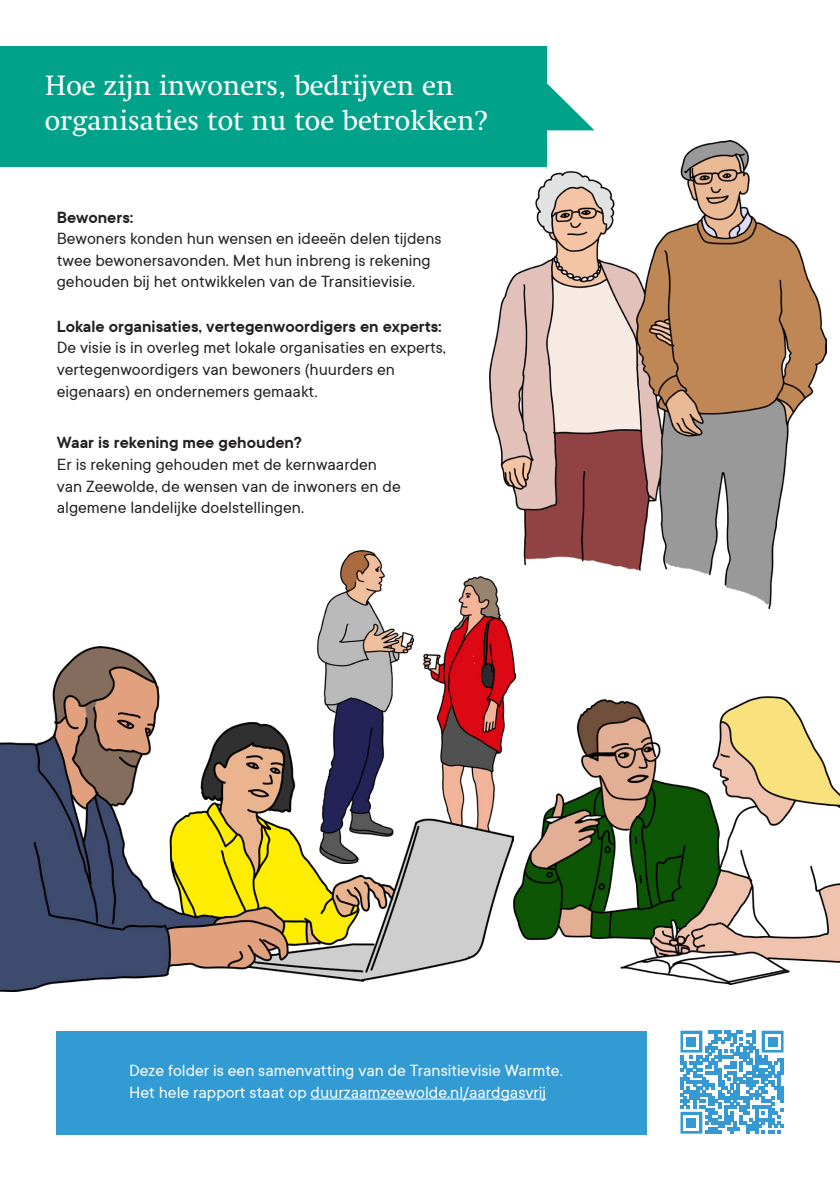
<style>
.page{position:relative;width:840px;height:1191px;background:#fff}
.page>*{position:absolute;margin:0;border:0;box-sizing:border-box;transform-origin:0 0}
.t1{font:28.4px "Swift LT Pro";color:#fff}
.t2{font:18px/21.6px "TT Commons Classic";color:#231f20}
.t3{font:18px "TT Commons Classic";color:#fff}
.t4{font:600 18px "TT Commons Classic";color:#231f20}
</style>
<div class="page">
<div style="left:0;top:46px;width:546px;height:121px;background:#00a38a"></div>
<img style="left:513px;top:696px;width:326px;height:288px">
<img style="left:317px;top:551px;width:96px;height:95px">
<img style="left:446px;top:576px;width:69px;height:281px">
<img style="left:0;top:646px;width:513px;height:345px">
<svg style="left:546px;top:83px;width:48px;height:47px"></svg>
<div style="left:57px;top:1030px;width:589px;height:104px;background:#329bd4"></div>
<hr style="left:310px;top:1098px;width:236px;height:1px;background:#fff">
<svg style="left:680px;top:1030px;width:103px;height:103px"></svg>
<svg style="left:683px;top:1115px;width:15px;height:15px"></svg>
<svg style="left:764px;top:1034px;width:15px;height:15px"></svg>
<svg style="left:683px;top:1034px;width:15px;height:15px"></svg>
<div style="left:767px;top:1037px;width:9px;height:9px;background:#359ad3"></div>
<div style="left:686px;top:1037px;width:9px;height:9px;background:#359ad3"></div>
<div style="left:686px;top:1118px;width:9px;height:9px;background:#359ad3"></div>
<img style="left:489px;top:140px;width:337px;height:468px">
<p class="t1" style="left:45px;top:69px;width:410px">Hoe zijn inwoners, bedrijven en</p>
<p class="t1" style="left:45px;top:103px;width:444px">organisaties tot nu toe betrokken?</p>
<p class="t4" style="left:57px;top:205px;width:78px">Bewoners:</p>
<p class="t2" style="left:57px;top:227px;width:386px">Bewoners konden hun wensen en ideeën delen tijdens twee bewonersavonden. Met hun inbreng is rekening gehouden bij het ontwikkelen van de Transitievisie.</p>
<p class="t4" style="left:57px;top:315px;width:386px">Lokale organisaties, vertegenwoordigers en experts:</p>
<p class="t2" style="left:57px;top:336px;width:390px">De visie is in overleg met lokale organisaties en experts, vertegenwoordigers van bewoners (huurders en</p>
<p class="t2" style="left:57px;top:379px;width:262px">eigenaars) en ondernemers gemaakt.</p>
<p class="t4" style="left:57px;top:431px;width:247px">Waar is rekening mee gehouden?</p>
<p class="t2" style="left:57px;top:453px;width:345px">Er is rekening gehouden met de kernwaarden van Zeewolde, de wensen van de inwoners en de</p>
<p class="t2" style="left:57px;top:496px;width:249px">algemene landelijke doelstellingen.</p>
<p class="t3" style="left:129px;top:1059px;width:435px">Deze folder is een samenvatting van de Transitievisie Warmte.</p>
<p class="t3" style="left:129px;top:1080px;width:418px">Het hele rapport staat op duurzaamzeewolde.nl/aardgasvrij</p>
</div>
